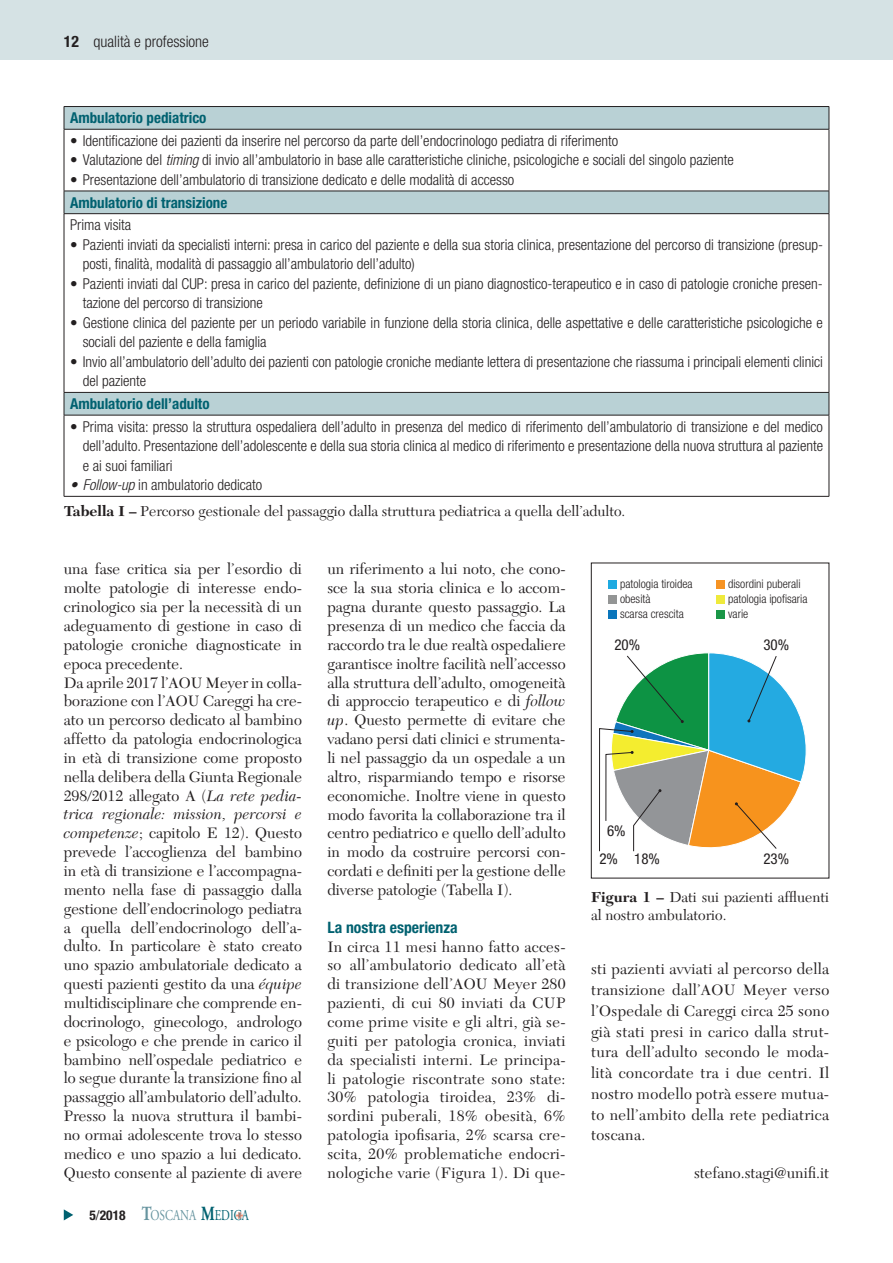
<style>
.page{position:relative;width:893px;height:1263px;background:#fff}
.page>*{position:absolute;margin:0;border:0;box-sizing:border-box;transform-origin:0 0}
.t1{font:15.75px/18.9px "New Caledonia LT Std";letter-spacing:.035em;color:#231f20;text-align:justify}
.t2{font:300 condensed 15.75px "Helvetica Neue LT Std";color:#231f20}
.t3{font:700 condensed 15.75px "Helvetica Neue LT Std";color:#006170}
.t4{font:300 condensed 15px/19.5px "Helvetica Neue LT Std";color:#231f20}
.t5{font:15px/18px "New Caledonia LT Std";letter-spacing:.02em;color:#231f20}
.t6{font:700 condensed 15px "Helvetica Neue LT Std";color:#006170}
.t7{font:15px "Adobe Garamond Pro";color:#66949f;scale:.76 1}
.t8{font:condensed 15px "Helvetica Neue LT Std";color:#231f20}
.t9{font:300 condensed 12px "Helvetica Neue LT Std";color:#231f20}
.s1{font-weight:700}
.s2{font-style:italic}
.s3{font-family:"Helvetica Neue LT Std";font-weight:700;font-stretch:condensed;font-size:13.5px;color:#231f20}
.s4{font-family:"Helvetica Neue LT Std";font-stretch:condensed;font-size:13.5px;color:#231f20}
.s5{font-weight:700;font-size:20.1px}
.s6{font-weight:700;font-size:20.1px;color:#006170}
.s7{color:#006170}
</style>
<div class="page">
<svg style="left:64px;top:1209px;width:9px;height:11px"></svg>
<svg style="left:236px;top:1212px;width:6px;height:6px"></svg>
<div style="left:0;top:0;width:893px;height:60px;background:#d5e2e4"></div>
<svg style="left:65px;top:107px;width:764px;height:308px"></svg>
<hr style="left:64px;top:496px;width:765px;height:1px;background:#231f20">
<hr style="left:64px;top:129px;width:1px;height:62px;background:#231f20">
<hr style="left:829px;top:129px;width:1px;height:62px;background:#231f20">
<hr style="left:64px;top:214px;width:1px;height:178px;background:#231f20">
<hr style="left:829px;top:214px;width:1px;height:178px;background:#231f20">
<hr style="left:64px;top:415px;width:1px;height:81px;background:#231f20">
<hr style="left:829px;top:415px;width:1px;height:81px;background:#231f20">
<hr style="left:64px;top:106px;width:765px;height:1px;background:#231f20">
<svg style="left:64px;top:107px;width:1px;height:22px"></svg>
<svg style="left:829px;top:107px;width:1px;height:22px"></svg>
<hr style="left:64px;top:129px;width:765px;height:1px;background:#231f20">
<hr style="left:64px;top:191px;width:765px;height:1px;background:#231f20">
<svg style="left:64px;top:191px;width:1px;height:22px"></svg>
<svg style="left:829px;top:191px;width:1px;height:22px"></svg>
<hr style="left:64px;top:213px;width:765px;height:1px;background:#231f20">
<hr style="left:64px;top:392px;width:765px;height:1px;background:#231f20">
<svg style="left:64px;top:393px;width:1px;height:22px"></svg>
<svg style="left:829px;top:393px;width:1px;height:22px"></svg>
<hr style="left:64px;top:415px;width:765px;height:1px;background:#231f20">
<div style="left:609px;top:580px;width:8px;height:8px;background:#1eaae1"></div>
<div style="left:717px;top:580px;width:8px;height:8px;background:#f69323"></div>
<div style="left:609px;top:595px;width:8px;height:8px;background:#939595"></div>
<div style="left:717px;top:595px;width:8px;height:8px;background:#efea3c"></div>
<div style="left:609px;top:610px;width:8px;height:8px;background:#0a76bc"></div>
<div style="left:717px;top:610px;width:8px;height:8px;background:#1a9647"></div>
<svg style="left:599px;top:653px;width:208px;height:199px"></svg>
<p class="t2" style="left:94px;top:32px;width:117px">qualità e professione</p>
<p class="t2" style="left:64px;top:32px;width:79px"><span class="s1">12</span> testa ina</p>
<p class="t6" style="left:70px;top:109px;width:138px">Ambulatorio pediatrico</p>
<p class="t4" style="left:70px;top:131px;width:550px">• Identificazione dei pazienti da inserire nel percorso da parte dell’endocrinologo pediatra di riferimento</p>
<p class="t4" style="left:70px;top:150px;width:665px">• Valutazione del <span class="s2">timing</span> di invio all’ambulatorio in base alle caratteristiche cliniche, psicologiche e sociali del singolo paziente</p>
<p class="t4" style="left:70px;top:170px;width:446px">• Presentazione dell’ambulatorio di transizione dedicato e delle modalità di accesso</p>
<p class="t6" style="left:70px;top:193px;width:159px">Ambulatorio di transizione</p>
<p class="t4" style="left:70px;top:215px;width:63px">Prima visita</p>
<p class="t4" style="left:83px;top:235px;width:742px;text-indent:-13px">• Pazienti inviati da specialisti interni: presa in carico del paziente e della sua storia clinica, presentazione del percorso di transizione (presup&shy;posti, finalità, modalità di passaggio all’ambulatorio dell’adulto)</p>
<p class="t4" style="left:83px;top:274px;width:742px;text-indent:-13px">• Pazienti inviati dal CUP: presa in carico del paziente, definizione di un piano diagnostico-terapeutico e in caso di patologie croniche presen&shy;tazione del percorso di transizione</p>
<p class="t4" style="left:83px;top:313px;width:742px;text-indent:-13px">• Gestione clinica del paziente per un periodo variabile in funzione della storia clinica, delle aspettative e delle caratteristiche psicologiche e sociali del paziente e della famiglia</p>
<p class="t4" style="left:83px;top:352px;width:742px;text-indent:-13px">• Invio all’ambulatorio dell’adulto dei pazienti con patologie croniche mediante lettera di presentazione che riassuma i principali elementi clinici del paziente</p>
<p class="t6" style="left:70px;top:395px;width:141px">Ambulatorio dell’adulto</p>
<p class="t4" style="left:83px;top:417px;width:742px;text-align:justify;text-indent:-13px">• Prima visita: presso la struttura ospedaliera dell’adulto in presenza del medico di riferimento dell’ambulatorio di transizione e del medico dell’adulto. Presentazione dell’adolescente e della sua storia clinica al medico di riferimento e presentazione della nuova struttura al paziente e ai suoi familiari</p>
<p class="t4" style="left:70px;top:475px;width:194px"><span class="s2">• Follow-up</span> in ambulatorio dedicato</p>
<p class="t5" style="left:64px;top:502px;width:563px"><span class="s1">Tabella I –</span> Percorso gestionale del passaggio dalla struttura pediatrica a quella dell’adulto.</p>
<p class="t1" style="left:64px;top:560px;width:240px;text-align:left">una fase critica sia per l’esordio di molte patologie di interesse endo&shy;crinologico sia per la necessità di un adeguamento di gestione in caso di patologie croniche diagnosticate in epoca precedente.<br>Da aprile 2017 l’AOU Meyer in colla&shy;borazione con l’AOU Careggi ha cre&shy;ato un percorso dedicato al bambino affetto da patologia endocrinologica in età di transizione come proposto nella delibera della Giunta Regionale 298/2012 allegato A (<span class="s2">La rete pedia&shy;trica regionale: mission, percorsi e competenze</span>; capitolo E 12). Questo prevede l’accoglienza del bambino in età di transizione e l’accompagna&shy;mento nella fase di passaggio dalla gestione dell’endocrinologo pediatra a quella dell’endocrinologo dell’a&shy;dulto. In particolare è stato creato uno spazio ambulatoriale dedicato a questi pazienti gestito da una <span class="s2">équipe </span>multidisciplinare che comprende en&shy;docrinologo, ginecologo, andrologo e psicologo e che prende in carico il bambino nell’ospedale pediatrico e lo segue durante la transizione fino al passaggio all’ambulatorio dell’adulto.<br>Presso la nuova struttura il bambi&shy;no ormai adolescente trova lo stesso medico e uno spazio a lui dedicato.<br>Questo consente al paziente di avere</p>
<p class="t7" style="left:89px;top:1206px;width:211px"><span class="s3">5</span><span class="s4">/</span><span class="s3">2018</span> <span class="s5">T</span>OSCANA <span class="s6">M</span><span class="s7">EDICA</span></p>
<p class="t1" style="left:327px;top:560px;width:240px">un riferimento a lui noto, che cono&shy;sce la sua storia clinica e lo accom&shy;pagna durante questo passaggio. La presenza di un medico che faccia da raccordo tra le due realtà ospedaliere garantisce inoltre facilità nell’accesso alla struttura dell’adulto, omogeneità di approccio terapeutico e di <span class="s2">follow up</span>. Questo permette di evitare che vadano persi dati clinici e strumenta&shy;li nel passaggio da un ospedale a un altro, risparmiando tempo e risorse economiche. Inoltre viene in questo modo favorita la collaborazione tra il centro pediatrico e quello dell’adulto in modo da costruire percorsi con&shy;cordati e definiti per la gestione delle diverse patologie (Tabella I).</p>
<p class="t3" style="left:327px;top:917px;width:132px">La nostra esperienza</p>
<p class="t1" style="left:327px;top:937px;width:240px">In circa 11 mesi hanno fatto acces&shy;so all’ambulatorio dedicato all’età di transizione dell’AOU Meyer 280 pazienti, di cui 80 inviati da CUP come prime visite e gli altri, già se&shy;guiti per patologia cronica, inviati da specialisti interni. Le principa&shy;li patologie riscontrate sono state:<br>30% patologia tiroidea, 23% di&shy;sordini puberali, 18% obesità, 6% patologia ipofisaria, 2% scarsa cre&shy;scita, 20% problematiche endocri&shy;nologiche varie (Figura 1). Di que-</p>
<p class="t9" style="left:620px;top:577px;width:74px">patologia tiroidea</p>
<p class="t9" style="left:728px;top:577px;width:74px">disordini puberali</p>
<p class="t9" style="left:620px;top:592px;width:32px">obesità</p>
<p class="t9" style="left:728px;top:592px;width:81px">patologia ipofisaria</p>
<p class="t9" style="left:620px;top:607px;width:65px">scarsa crescita</p>
<p class="t9" style="left:728px;top:607px;width:22px">varie</p>
<p class="t8" style="left:614px;top:636px;width:27px">20%</p>
<p class="t8" style="left:763px;top:636px;width:27px">30%</p>
<p class="t8" style="left:607px;top:822px;width:20px">6%</p>
<p class="t8" style="left:599px;top:850px;width:62px">2% 18%</p>
<p class="t8" style="left:763px;top:850px;width:27px">23%</p>
<p class="t5" style="left:591px;top:888px;width:240px"><span class="s1">Figura 1 –</span> Dati sui pazienti affluenti al nostro ambulatorio.</p>
<p class="t1" style="left:591px;top:959px;width:240px;line-height:20.7px">sti pazienti avviati al percorso della transizione dall’AOU Meyer verso l’Ospedale di Careggi circa 25 sono già stati presi in carico dalla strut&shy;tura dell’adulto secondo le moda&shy;lità concordate tra i due centri. Il nostro modello potrà essere mutua&shy;to nell’ambito della rete pediatrica toscana.</p>
<p class="t1" style="left:694px;top:1164px;width:137px">stefano.stagi@unifi.it</p>
</div>
